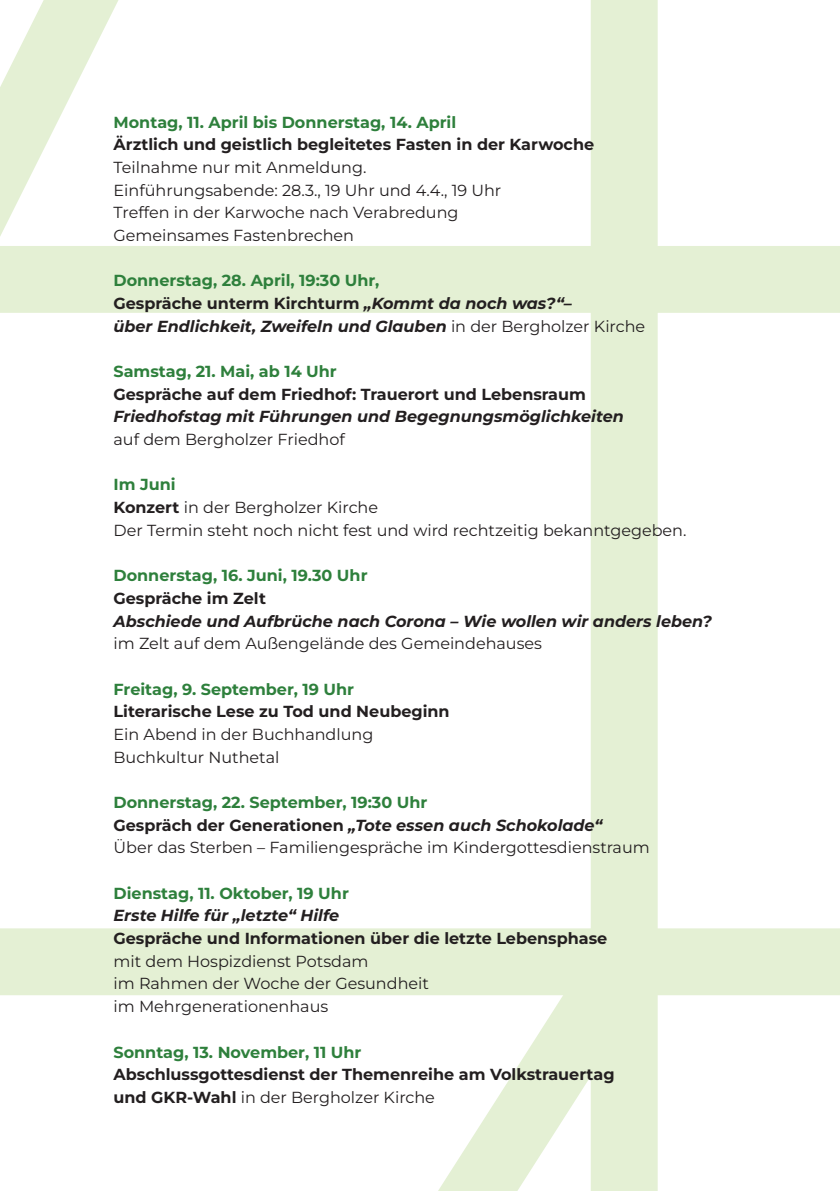
<style>
.page{position:relative;width:840px;height:1191px;background:#fff}
.page>*{position:absolute;margin:0;border:0;box-sizing:border-box;transform-origin:0 0}
.t1{font:16px/22.6px "Montserrat";color:#231f20}
.t2{font:700 16px/22.6px "Montserrat";color:#231f20}
.t3{font:italic 700 16px/22.6px "Montserrat";color:#231f20}
.t4{font:700 16px "Montserrat";color:#2e803c}
.s1{font-style:normal;color:#2e803c}
.s2{font-style:normal}
.s3{font-weight:400;font-style:normal}
.s4{font-weight:700;color:#2e803c}
.s5{font-weight:700}
.s6{font-weight:700;font-style:italic}
.s7{font-weight:400}
</style>
<div class="page">
<svg style="left:0;top:0;width:205px;height:996px"></svg>
<div style="left:0;top:246px;width:839px;height:67px;background:#e4f0d4"></div>
<div style="left:0;top:928px;width:839px;height:67px;background:#e4f0d4"></div>
<div style="left:590px;top:0;width:67px;height:1191px;background:#e4f0d4"></div>
<svg style="left:331px;top:869px;width:385px;height:322px"></svg>
<p class="t4" style="left:113px;top:111px;width:344px">Montag, 11. April bis Donnerstag, 14. April</p>
<p class="t2" style="left:113px;top:133px;width:482px">Ärztlich und geistlich begleitetes Fasten in der Karwoche</p>
<p class="t1" style="left:113px;top:155px;width:389px">Teilnahme nur mit Anmeldung.<br>Einführungsabende: 28.3., 19 Uhr und 4.4., 19 Uhr Treffen in der Karwoche nach Verabredung Gemeinsames Fastenbrechen</p>
<p class="t3" style="left:113px;top:269px;width:533px"><span class="s1">Donnerstag, 28. April, 19:30 Uhr,<br></span><span class="s2">Gespräche unterm Kirchturm</span> „Kommt da noch was?“–<br>über Endlichkeit, Zweifeln und Glauben <span class="s3">in der Bergholzer Kirche</span></p>
<p class="t4" style="left:113px;top:361px;width:225px">Samstag, 21. Mai, ab 14 Uhr</p>
<p class="t2" style="left:113px;top:382px;width:473px">Gespräche auf dem Friedhof: Trauerort und Lebensraum</p>
<p class="t3" style="left:113px;top:405px;width:511px">Friedhofstag mit Führungen und Begegnungsmöglichkeiten</p>
<p class="t1" style="left:113px;top:428px;width:233px">auf dem Bergholzer Friedhof</p>
<p class="t1" style="left:113px;top:473px;width:574px"><span class="s4">Im Juni<br></span><span class="s5">Konzert</span> in der Bergholzer Kirche<br>Der Termin steht noch nicht fest und wird rechtzeitig bekanntgegeben.</p>
<p class="t4" style="left:113px;top:565px;width:255px">Donnerstag, 16. Juni, 19.30 Uhr</p>
<p class="t2" style="left:113px;top:586px;width:154px">Gespräche im Zelt</p>
<p class="t3" style="left:113px;top:609px;width:599px">Abschiede und Aufbrüche nach Corona – Wie wollen wir anders leben?</p>
<p class="t1" style="left:113px;top:632px;width:430px">im Zelt auf dem Außengelände des Gemeindehauses</p>
<p class="t4" style="left:113px;top:678px;width:242px">Freitag, 9. September, 19 Uhr</p>
<p class="t2" style="left:113px;top:700px;width:337px">Literarische Lese zu Tod und Neubeginn</p>
<p class="t1" style="left:113px;top:722px;width:261px">Ein Abend in der Buchhandlung<br>Buchkultur Nuthetal</p>
<p class="t1" style="left:113px;top:790px;width:537px"><span class="s4">Donnerstag, 22. September, 19:30 Uhr<br></span><span class="s5">Gespräch der Generationen</span> <span class="s6">„Tote essen auch Schokolade“<br></span>Über das Sterben – Familiengespräche im Kindergottesdienstraum</p>
<p class="t4" style="left:113px;top:882px;width:237px">Dienstag, 11. Oktober, 19 Uhr</p>
<p class="t3" style="left:113px;top:904px;width:227px">Erste Hilfe für „letzte“ Hilfe</p>
<p class="t2" style="left:113px;top:926px;width:495px">Gespräche und Informationen über die letzte Lebensphase</p>
<p class="t1" style="left:113px;top:949px;width:317px">mit dem Hospizdienst Potsdam<br>im Rahmen der Woche der Gesundheit im Mehrgenerationenhaus</p>
<p class="t4" style="left:113px;top:1041px;width:249px">Sonntag, 13. November, 11 Uhr</p>
<p class="t2" style="left:113px;top:1062px;width:502px">Abschlussgottesdienst der Themenreihe am Volkstrauertag und GKR-Wahl <span class="s7">in der Bergholzer Kirche</span></p>
</div>
